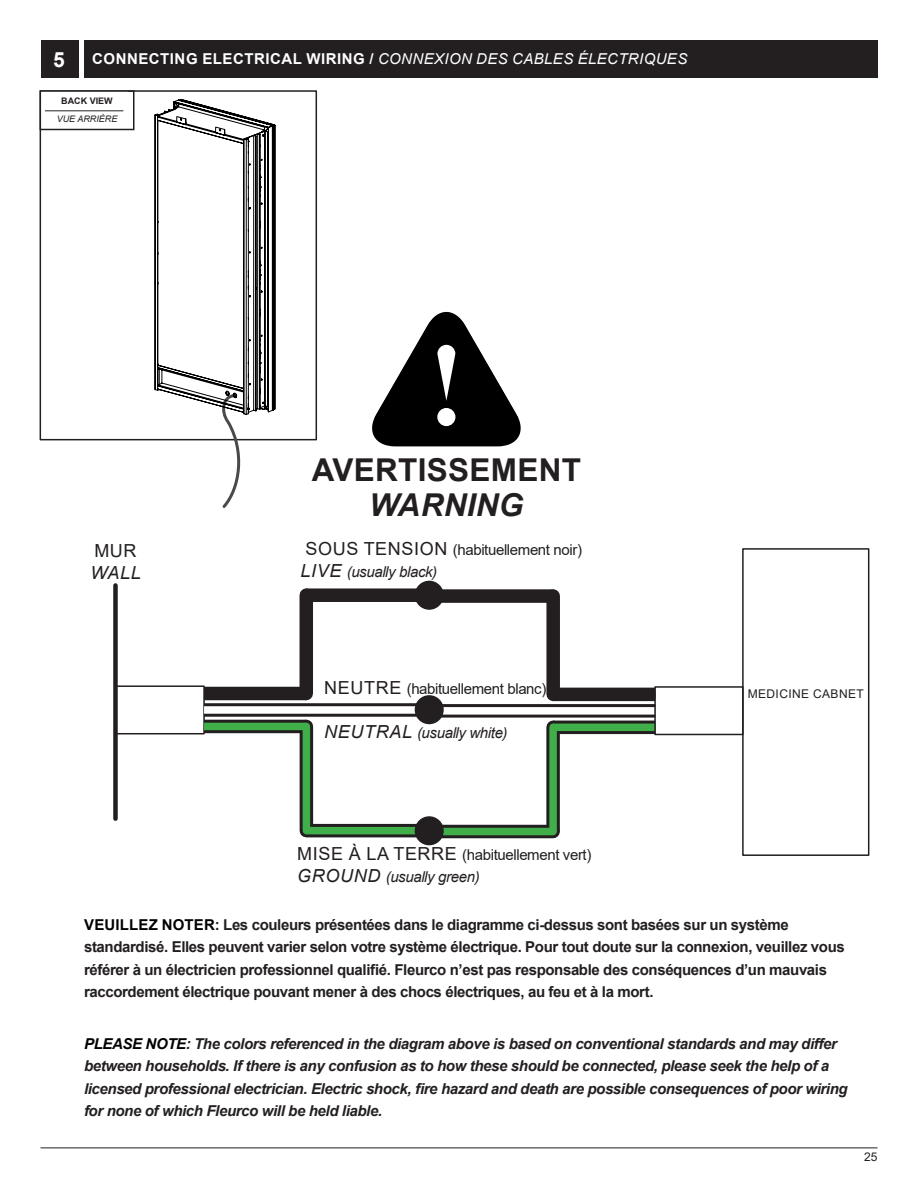
<style>
.page{position:relative;width:918px;height:1188px;background:#fff}
.page>*{position:absolute;margin:0;border:0;box-sizing:border-box;transform-origin:0 0}
.t1{font:700 31.5px "Arial";letter-spacing:.01em;color:#231f20}
.t2{font:italic 700 31.5px "Arial";letter-spacing:.01em;color:#231f20}
.Item_Number{font:700 21px "Arial";color:#fff}
.text{font:italic 18px "Arial";color:#231f20}
.text-2{font:18px "Arial";color:#231f20}
.t3{font:700 15px/22.5px "Arial";letter-spacing:-.025em;color:#231f20}
.t4{font:italic 700 15px/22.5px "Arial";letter-spacing:-.025em;color:#231f20}
.t5{font:15px "Arial";letter-spacing:-.025em;color:#231f20}
.t6{font:italic 15px "Arial";letter-spacing:-.025em;color:#231f20}
.t7{font:italic 15px "Arial";letter-spacing:.025em;color:#fff}
.text-3{font:12px "Arial";letter-spacing:.035em;color:#231f20}
.t8{font:italic 9px "Arial";color:#231f20}
.t9{font:700 9px "Arial";color:#231f20}
.s1{font-weight:700;font-style:normal}
.s2{font-size:18px}
.s3{color:#000}
</style>
<div class="page">
<hr style="left:40px;top:1148px;width:838px;height:1px;background:#231f20">
<div style="left:84px;top:40px;width:794px;height:38px;background:#231f20"></div>
<div style="left:41px;top:40px;width:38px;height:38px;background:#231f20"></div>
<svg style="left:442px;top:825px;width:111px;height:13px"></svg>
<div style="left:546px;top:727px;width:14px;height:103px;background:#231f20"></div>
<div style="left:432px;top:704px;width:223px;height:14px;background:#231f20"></div>
<div style="left:432px;top:707px;width:223px;height:8px;background:#fff"></div>
<div style="left:553px;top:688px;width:102px;height:13px;background:#231f20"></div>
<svg style="left:553px;top:721px;width:101px;height:13px"></svg>
<div style="left:553px;top:724px;width:102px;height:7px;background:#40ae49"></div>
<div style="left:546px;top:596px;width:14px;height:98px;background:#231f20"></div>
<div style="left:438px;top:589px;width:115px;height:14px;background:#231f20"></div>
<div style="left:549px;top:727px;width:8px;height:103px;background:#40ae49"></div>
<div style="left:437px;top:828px;width:116px;height:7px;background:#40ae49"></div>
<div style="left:113px;top:585px;width:5px;height:234px;background:#231f20"></div>
<div style="left:115px;top:685px;width:90px;height:49px;border:2px solid #231f20"></div>
<div style="left:742px;top:548px;width:127px;height:308px;border:2px solid #231f20"></div>
<div style="left:654px;top:686px;width:90px;height:49px;border:2px solid #231f20"></div>
<svg style="left:306px;top:824px;width:110px;height:13px"></svg>
<svg style="left:300px;top:726px;width:13px;height:103px"></svg>
<div style="left:204px;top:703px;width:219px;height:14px;background:#231f20"></div>
<div style="left:204px;top:706px;width:219px;height:8px;background:#fff"></div>
<div style="left:204px;top:687px;width:103px;height:13px;background:#231f20"></div>
<svg style="left:204px;top:720px;width:103px;height:13px"></svg>
<div style="left:204px;top:723px;width:103px;height:7px;background:#40ae49"></div>
<div style="left:300px;top:595px;width:13px;height:99px;background:#231f20"></div>
<div style="left:307px;top:588px;width:115px;height:14px;background:#231f20"></div>
<div style="left:303px;top:726px;width:7px;height:103px;background:#40ae49"></div>
<div style="left:306px;top:827px;width:118px;height:7px;background:#40ae49"></div>
<div style="left:415px;top:581px;width:28px;height:28px;background:#231f20;border-radius:50%"></div>
<div style="left:415px;top:581px;width:29px;height:29px;border:2px solid #231f20;border-radius:50%"></div>
<div style="left:415px;top:696px;width:28px;height:27px;background:#231f20;border-radius:50%"></div>
<div style="left:415px;top:695px;width:29px;height:29px;border:2px solid #231f20;border-radius:50%"></div>
<div style="left:415px;top:817px;width:28px;height:28px;background:#231f20;border-radius:50%"></div>
<div style="left:415px;top:816px;width:29px;height:29px;border:2px solid #231f20;border-radius:50%"></div>
<svg style="left:372px;top:311px;width:149px;height:136px"></svg>
<div style="left:437px;top:408px;width:18px;height:18px;background:#fff;border-radius:50%"></div>
<div style="left:40px;top:90px;width:277px;height:350px;border:2px solid #231f20"></div>
<div style="left:40px;top:90px;width:95px;height:40px;border:2px solid #231f20"></div>
<hr style="left:45px;top:110px;width:78px;height:1px;background:#231f20">
<svg style="left:155px;top:99px;width:121px;height:409px"></svg>
<p class="Item_Number" style="left:53px;top:44px;width:13px">5</p>
<p class="t7" style="left:92px;top:49px;width:597px"><span class="s1">CONNECTING ELECTRICAL WIRING /</span> CONNEXION DES CABLES ÉLECTRIQUES</p>
<p class="t9" style="left:61px;top:95px;width:53px">BACK VIEW</p>
<p class="t8" style="left:57px;top:113px;width:62px">VUE ARRIÈRE</p>
<p class="text-2" style="left:94px;top:538px;width:44px">MUR</p>
<p class="text" style="left:90px;top:561px;width:52px">WALL</p>
<p class="t1" style="left:312px;top:448px;width:271px">AVERTISSEMENT</p>
<p class="t2" style="left:369px;top:484px;width:156px">WARNING</p>
<p class="t5" style="left:305px;top:540px;width:278px"><span class="s2">SOUS TENSION</span> (habituellement noir)</p>
<p class="t6" style="left:300px;top:562px;width:138px"><span class="s2">LIVE</span> (usually black)</p>
<p class="t5" style="left:324px;top:678px;width:224px"><span class="s2">NEUTRE</span> (habituellement blanc)</p>
<p class="t6" style="left:324px;top:723px;width:185px"><span class="s2">NEUTRAL</span> (usually white)</p>
<p class="t5" style="left:297px;top:845px;width:296px"><span class="s2">MISE À LA TERRE</span> (habituellement vert)</p>
<p class="t6" style="left:297px;top:867px;width:184px"><span class="s2">GROUND</span> (usually green)</p>
<p class="text-3" style="left:748px;top:686px;width:118px">MEDICINE CABNET</p>
<p class="t3" style="left:84px;top:913px;width:762px"><span class="s3">VEUILLEZ NOTER</span>: Les couleurs présentées dans le diagramme ci-dessus sont basées sur un système standardisé. Elles peuvent varier selon votre système électrique. Pour tout doute sur la connexion, veuillez vous référer à un électricien professionnel qualifié. Fleurco n’est pas responsable des conséquences d’un mauvais raccordement électrique pouvant mener à des chocs électriques, au feu et à la mort.</p>
<p class="t4" style="left:84px;top:1033px;width:765px"><span class="s3">PLEASE NOTE</span>: The colors referenced in the diagram above is based on conventional standards and may differ between households. If there is any confusion as to how these should be connected, please seek the help of a licensed professional electrician. Electric shock, fire hazard and death are possible consequences of poor wiring for none of which Fleurco will be held liable.</p>
<p class="text-3" style="left:864px;top:1149px;width:15px">25</p>
</div>
